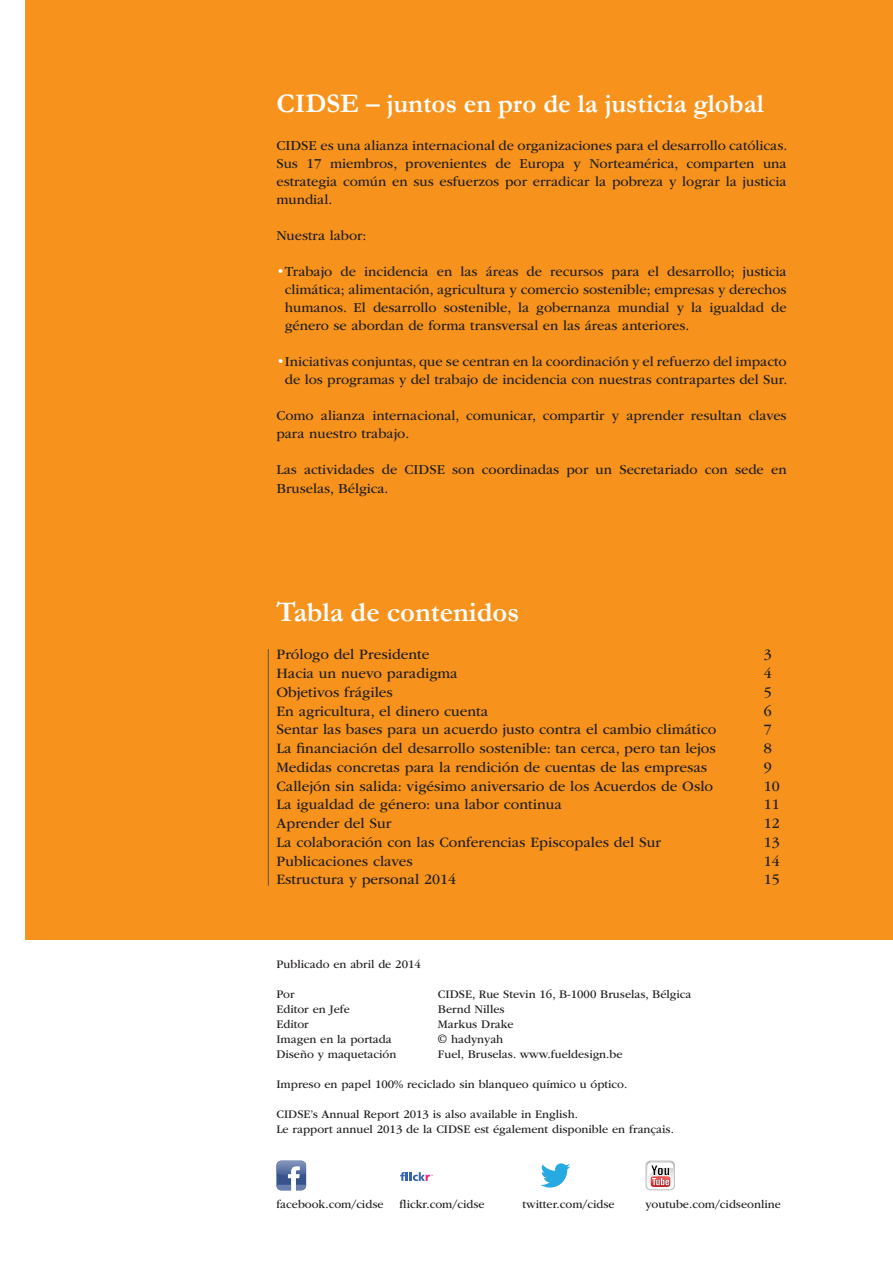
<style>
.page{position:relative;width:893px;height:1263px;background:#fff}
.page>*{position:absolute;margin:0;border:0;box-sizing:border-box;transform-origin:0 0}
.t1{font:700 28.5px "Garamond";color:#fff}
.t2{font:700 27px "Garamond";color:#fff}
.t3{font:15px "ITC Garamond Std";color:#221f1f}
.t4{font:14.25px/18px "ITC Garamond Std";color:#221f1f;text-align:justify}
.t5{font:12px/15px "ITC Garamond Std";color:#221f1f}
.s1{color:#fff}
</style>
<div class="page">
<div style="left:25px;top:0;width:868px;height:940px;background:#f7931d"></div>
<hr style="left:268px;top:649px;width:1px;height:237px;background:#5e504b">
<svg style="left:276px;top:1160px;width:30px;height:30px"></svg>
<svg style="left:541px;top:1163px;width:29px;height:24px"></svg>
<svg style="left:646px;top:1161px;width:29px;height:29px"></svg>
<svg style="left:400px;top:1172px;width:33px;height:9px"></svg>
<h2 class="t2" style="left:276px;top:94px;width:489px">CIDSE – juntos en pro de la justicia global</h2>
<p class="t4" style="left:276px;top:136px;width:512px">CIDSE es una alianza internacional de organizaciones para el desarrollo católicas.<br>Sus 17 miembros, provenientes de Europa y Norteamérica, comparten una estrategia común en sus esfuerzos por erradicar la pobreza y lograr la justicia mundial.</p>
<p class="t4" style="left:276px;top:226px;width:92px">Nuestra labor:</p>
<p class="t4" style="left:285px;top:262px;width:503px;text-indent:-8px"><span class="s1">•</span> Trabajo de incidencia en las áreas de recursos para el desarrollo; justicia climática; alimentación, agricultura y comercio sostenible; empresas y derechos humanos. El desarrollo sostenible, la gobernanza mundial y la igualdad de género se abordan de forma transversal en las áreas anteriores.</p>
<p class="t4" style="left:276px;top:352px;width:512px;text-align:center"><span class="s1">•</span> Iniciativas conjuntas, que se centran en la coordinación y el refuerzo del impacto de los programas y del trabajo de incidencia con nuestras contrapartes del Sur.</p>
<p class="t4" style="left:276px;top:406px;width:512px">Como alianza internacional, comunicar, compartir y aprender resultan claves para nuestro trabajo.</p>
<p class="t4" style="left:276px;top:460px;width:512px;line-height:19.5px">Las actividades de CIDSE son coordinadas por un Secretariado con sede en<br>Bruselas, Bélgica.</p>
<h1 class="t1" style="left:276px;top:602px;width:244px">Tabla de contenidos</h1>
<p class="t3" style="left:276px;top:647px;width:154px">Prólogo del Presidente</p>
<p class="t3" style="left:764px;top:647px;width:9px">3</p>
<p class="t3" style="left:276px;top:665px;width:183px">Hacia un nuevo paradigma</p>
<p class="t3" style="left:764px;top:665px;width:9px">4</p>
<p class="t3" style="left:276px;top:684px;width:118px">Objetivos frágiles</p>
<p class="t3" style="left:764px;top:684px;width:9px">5</p>
<p class="t3" style="left:276px;top:703px;width:213px">En agricultura, el dinero cuenta</p>
<p class="t3" style="left:764px;top:703px;width:9px">6</p>
<p class="t3" style="left:276px;top:722px;width:441px">Sentar las bases para un acuerdo justo contra el cambio climático</p>
<p class="t3" style="left:764px;top:722px;width:9px">7</p>
<p class="t3" style="left:276px;top:740px;width:441px">La financiación del desarrollo sostenible: tan cerca, pero tan lejos</p>
<p class="t3" style="left:764px;top:740px;width:9px">8</p>
<p class="t3" style="left:276px;top:759px;width:432px">Medidas concretas para la rendición de cuentas de las empresas</p>
<p class="t3" style="left:764px;top:759px;width:9px">9</p>
<p class="t3" style="left:276px;top:778px;width:438px">Callejón sin salida: vigésimo aniversario de los Acuerdos de Oslo</p>
<p class="t3" style="left:764px;top:778px;width:17px">10</p>
<p class="t3" style="left:276px;top:797px;width:287px">La igualdad de género: una labor continua</p>
<p class="t3" style="left:764px;top:797px;width:17px">11</p>
<p class="t3" style="left:276px;top:815px;width:117px">Aprender del Sur</p>
<p class="t3" style="left:764px;top:815px;width:17px">12</p>
<p class="t3" style="left:276px;top:834px;width:386px">La colaboración con las Conferencias Episcopales del Sur</p>
<p class="t3" style="left:764px;top:834px;width:17px">13</p>
<p class="t3" style="left:276px;top:853px;width:138px">Publicaciones claves</p>
<p class="t3" style="left:764px;top:853px;width:17px">14</p>
<p class="t3" style="left:276px;top:872px;width:181px">Estructura y personal 2014</p>
<p class="t3" style="left:764px;top:872px;width:17px">15</p>
<p class="t5" style="left:276px;top:956px;width:146px">Publicado en abril de 2014</p>
<p class="t5" style="left:276px;top:986px;width:20px">Por</p>
<p class="t5" style="left:438px;top:986px;width:255px">CIDSE, Rue Stevin 16, B-1000 Bruselas, Bélgica</p>
<p class="t5" style="left:276px;top:1001px;width:75px">Editor en Jefe</p>
<p class="t5" style="left:438px;top:1001px;width:68px">Bernd Nilles</p>
<p class="t5" style="left:276px;top:1016px;width:34px">Editor</p>
<p class="t5" style="left:438px;top:1016px;width:77px">Markus Drake</p>
<p class="t5" style="left:276px;top:1031px;width:117px">Imagen en la portada</p>
<p class="t5" style="left:438px;top:1031px;width:67px">© hadynyah</p>
<p class="t5" style="left:276px;top:1046px;width:122px">Diseño y maquetación</p>
<p class="t5" style="left:438px;top:1046px;width:186px">Fuel, Bruselas. www.fueldesign.be</p>
<p class="t5" style="left:276px;top:1076px;width:352px">Impreso en papel 100% reciclado sin blanqueo químico u óptico.</p>
<p class="t5" style="left:276px;top:1106px;width:399px">CIDSE’s Annual Report 2013 is also available in English.<br>Le rapport annuel 2013 de la CIDSE est également disponible en français.</p>
<p class="t5" style="left:276px;top:1197px;width:109px">facebook.com/cidse</p>
<p class="t5" style="left:399px;top:1197px;width:87px">flickr.com/cidse</p>
<p class="t5" style="left:522px;top:1197px;width:94px">twitter.com/cidse</p>
<p class="t5" style="left:646px;top:1197px;width:137px">youtube.com/cidseonline</p>
</div>
